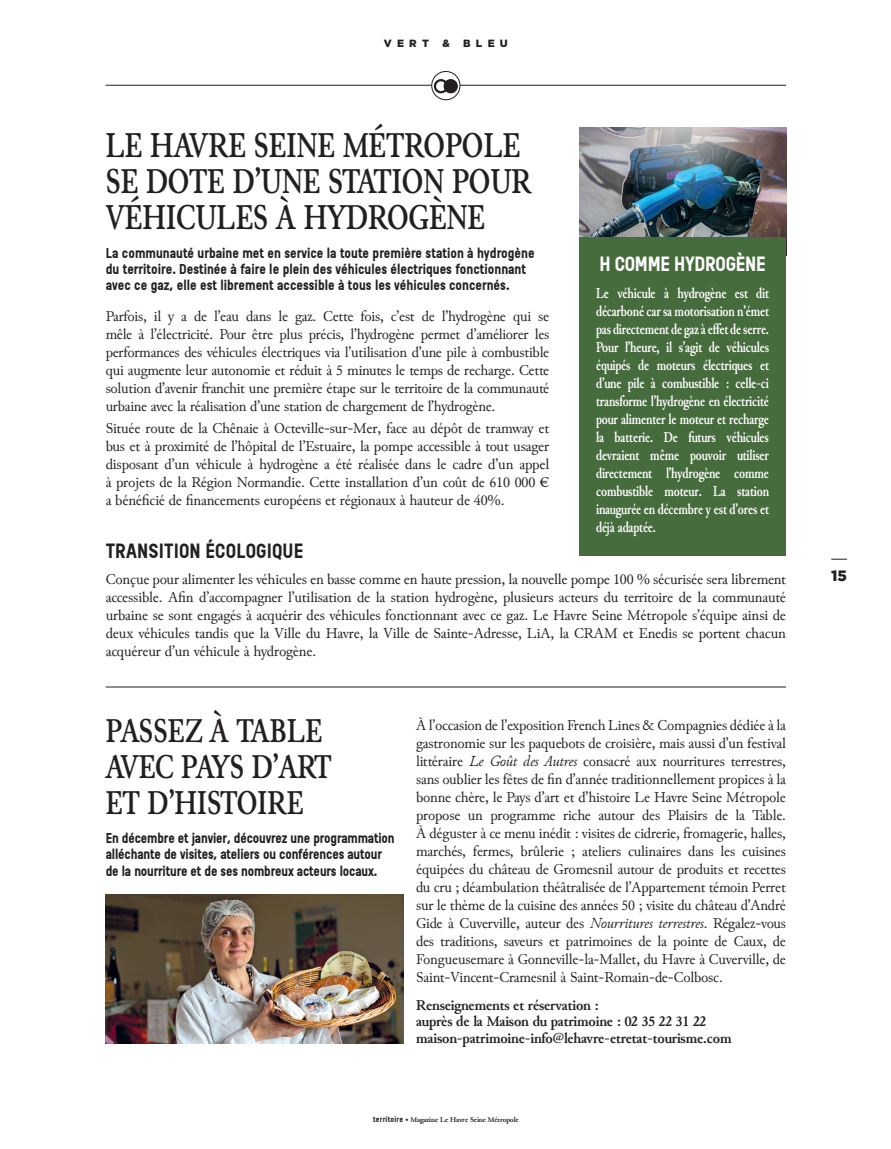
<style>
.page{position:relative;width:891px;height:1149px;background:#fff}
.page>*{position:absolute;margin:0;border:0;box-sizing:border-box;transform-origin:0 0}
.t1{font:700 condensed 36px/36px "Junicode";color:#231f20}
.t2{font:700 condensed 34.5px/36px "Junicode";color:#231f20}
.t3{font:700 19.5px "Reglo";letter-spacing:.005em;color:#231f20}
.t4{font:700 19.5px "Reglo";letter-spacing:-.015em;color:#fff}
.t5{font:15px/18px "Junicode";letter-spacing:-.01em;color:#231f20;text-align:justify}
.t6{font:700 condensed 15px/18px "Junicode";letter-spacing:-.01em;color:#fff;text-align:justify}
.t7{font:700 15px/16.5px "Junicode";letter-spacing:-.01em;color:#231f20}
.t8{font:900 15px "Gotham HTF";color:#231f20}
.t9{font:700 13.5px/16.2px "Reglo";color:#231f20}
.t10{font:900 10.5px "Gotham HTF";letter-spacing:.5em;color:#231f20}
.t11{font:700 7.5px "Junicode";letter-spacing:-.01em;color:#231f20}
.s1{font-style:italic}
.s2{font-family:"Reglo"}
</style>
<div class="page">
<img style="left:579px;top:128px;width:207px;height:109px">
<hr style="left:106px;top:687px;width:680px;height:1px;background:#231f20">
<div style="left:579px;top:237px;width:207px;height:318px;background:#466b3d"></div>
<img style="left:106px;top:894px;width:297px;height:149px">
<svg style="left:831px;top:559px;width:16px;height:1px"></svg>
<hr style="left:106px;top:85px;width:680px;height:1px;background:#231f20">
<svg style="left:432px;top:71px;width:28px;height:29px"></svg>
<div style="left:432px;top:71px;width:28px;height:29px;border:1px solid #231f20;border-radius:50%"></div>
<svg style="left:434px;top:79px;width:24px;height:14px"></svg>
<p class="t10" style="left:384px;top:37px;width:47px">VERT</p>
<p class="t10" style="left:442px;top:37px;width:9px">&amp;</p>
<p class="t10" style="left:463px;top:37px;width:46px">BLEU</p>
<h1 class="t1" style="left:106px;top:126px;width:427px">LE HAVRE SEINE MÉTROPOLE<br>SE DOTE D’UNE STATION POUR<br>VÉHICULES À HYDROGÈNE</h1>
<p class="t9" style="left:106px;top:245px;width:431px">La communauté urbaine met en service la toute première station à hydrogène du territoire. Destinée à faire le plein des véhicules électriques fonctionnant avec ce gaz, elle est librement accessible à tous les véhicules concernés.</p>
<p class="t5" style="left:106px;top:307px;width:445px">Parfois, il y a de l’eau dans le gaz. Cette fois, c’est de l’hydrogène qui se mêle à l’électricité. Pour être plus précis, l’hydrogène permet d’améliorer les performances des véhicules électriques via l’utilisation d’une pile à combustible qui augmente leur autonomie et réduit à 5 minutes le temps de recharge. Cette solution d’avenir franchit une première étape sur le territoire de la communauté urbaine avec la réalisation d’une station de chargement de l’hydrogène.</p>
<p class="t5" style="left:106px;top:420px;width:445px">Située route de la Chênaie à Octeville-sur-Mer, face au dépôt de tramway et bus et à proximité de l’hôpital de l’Estuaire, la pompe accessible à tout usager disposant d’un véhicule à hydrogène a été réalisée dans le cadre d’un appel à projets de la Région Normandie. Cette installation d’un coût de 610 000 € a bénéficié de financements européens et régionaux à hauteur de 40%.</p>
<h3 class="t3" style="left:106px;top:539px;width:199px">TRANSITION ÉCOLOGIQUE</h3>
<p class="t5" style="left:106px;top:571px;width:682px">Conçue pour alimenter les véhicules en basse comme en haute pression, la nouvelle pompe 100 % sécurisée sera librement accessible. Afin d’accompagner l’utilisation de la station hydrogène, plusieurs acteurs du territoire de la communauté urbaine se sont engagés à acquérir des véhicules fonctionnant avec ce gaz. Le Havre Seine Métropole s’équipe ainsi de deux véhicules tandis que la Ville du Havre, la Ville de Sainte-Adresse, LiA, la CRAM et Enedis se portent chacun acquéreur d’un véhicule à hydrogène.</p>
<h3 class="t4" style="left:599px;top:253px;width:168px">H COMME HYDROGÈNE</h3>
<p class="t6" style="left:596px;top:283px;width:174px">Le véhicule à hydrogène est dit décarboné car sa motorisation n’émet pas directement de gaz à effet de serre.<br>Pour l’heure, il s’agit de véhicules équipés de moteurs électriques et d’une pile à combustible : celle-ci transforme l’hydrogène en électricité pour alimenter le moteur et recharge la batterie. De futurs véhicules devraient même pouvoir utiliser directement l’hydrogène comme combustible moteur. La station inaugurée en décembre y est d’ores et déjà adaptée.</p>
<h2 class="t2" style="left:106px;top:712px;width:228px">PASSEZ À TABLE<br>AVEC PAYS D’ART<br>ET D’HISTOIRE</h2>
<p class="t9" style="left:106px;top:830px;width:290px">En décembre et janvier, découvrez une programmation alléchante de visites, ateliers ou conférences autour de la nourriture et de ses nombreux acteurs locaux.</p>
<p class="t5" style="left:416px;top:716px;width:371px">À l’occasion de l’exposition French Lines &amp; Compagnies dédiée à la gastronomie sur les paquebots de croisière, mais aussi d’un festival littéraire <span class="s1">Le Goût des Autres</span> consacré aux nourritures terrestres, sans oublier les fêtes de fin d’année traditionnellement propices à la bonne chère, le Pays d’art et d’histoire Le Havre Seine Métropole propose un programme riche autour des Plaisirs de la Table.<br>À déguster à ce menu inédit : visites de cidrerie, fromagerie, halles, marchés, fermes, brûlerie ; ateliers culinaires dans les cuisines équipées du château de Gromesnil autour de produits et recettes du cru ; déambulation théâtralisée de l’Appartement témoin Perret sur le thème de la cuisine des années 50 ; visite du château d’André Gide à Cuverville, auteur des <span class="s1">Nourritures terrestres</span>. Régalez-vous des traditions, saveurs et patrimoines de la pointe de Caux, de Fongueusemare à Gonneville-la-Mallet, du Havre à Cuverville, de Saint-Vincent-Cramesnil à Saint-Romain-de-Colbosc.</p>
<p class="t7" style="left:416px;top:997px;width:317px">Renseignements et réservation :<br>auprès de la Maison du patrimoine : 02 35 22 31 22 maison-patrimoine-info@lehavre-etretat-tourisme.com</p>
<p class="t11" style="left:373px;top:1114px;width:147px"><span class="s2">territoire •</span> Magazine Le Havre Seine Métropole</p>
<p class="t8" style="left:831px;top:567px;width:17px">15</p>
</div>
